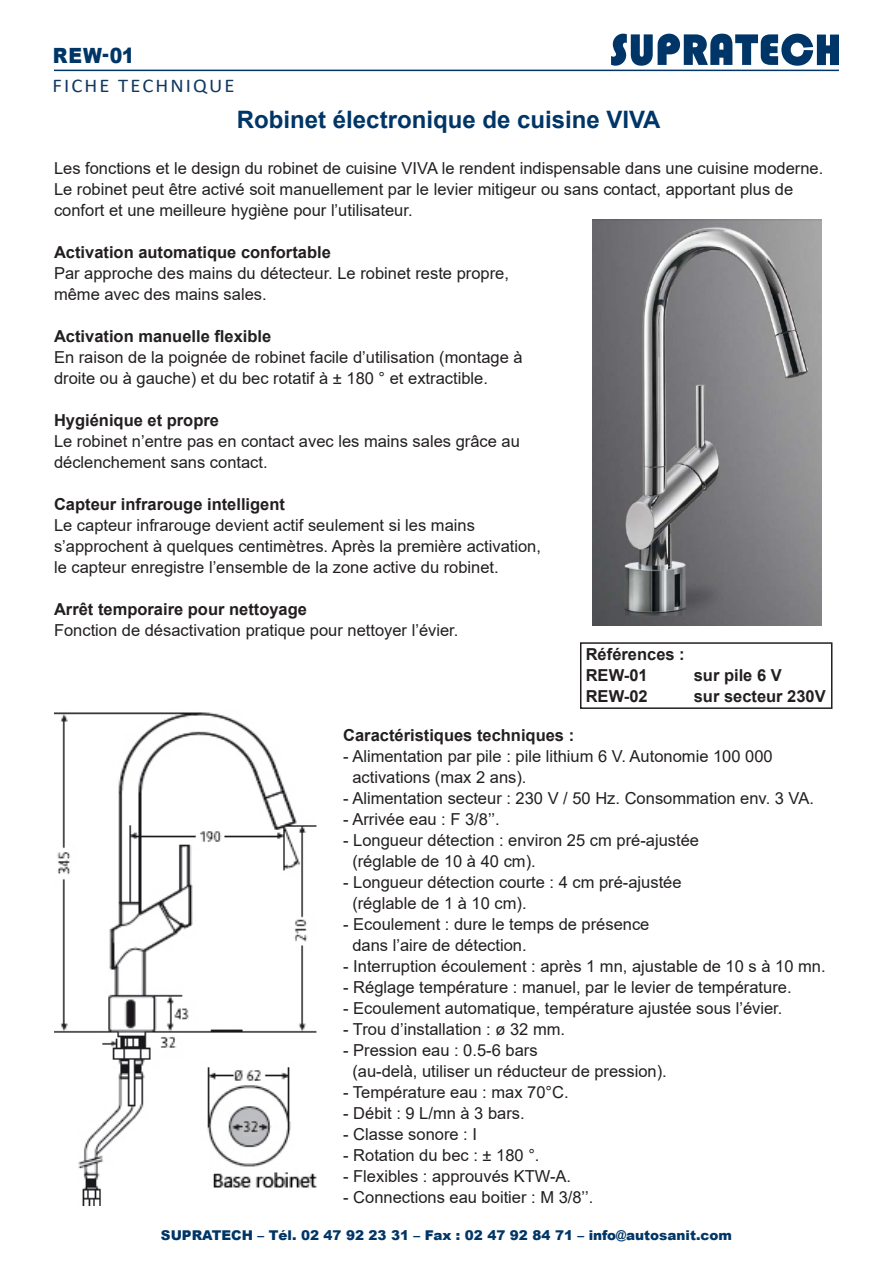
<style>
.page{position:relative;width:893px;height:1263px;background:#fff}
.page>*{position:absolute;margin:0;border:0;box-sizing:border-box;transform-origin:0 0}
.t1{font:700 24px "Arial";color:#003667}
.t2{font:900 21px "Arial";color:#003667;scale:.9 1}
.t3{font:19.5px "Calibri";letter-spacing:.1em;color:#113861;scale:1.06 1}
.t4{font:16.5px/21px "Arial";color:#231f20}
.t5{font:700 16.5px "Arial";color:#231f20}
.t6{font:900 13.5px "Arial";color:#003667}
</style>
<div class="page">
<svg style="left:611px;top:34px;width:228px;height:32px"></svg>
<hr style="left:54px;top:70px;width:785px;height:1px;background:#003667">
<div style="left:580px;top:642px;width:252px;height:67px;border:2px solid #231f20"></div>
<img style="left:592px;top:220px;width:230px;height:405px">
<img style="left:54px;top:712px;width:263px;height:494px">
<p class="t2" style="left:53px;top:40px;width:92px">REW-01</p>
<p class="t3" style="left:53px;top:72px;width:173px">FICHE TECHNIQUE</p>
<p class="t1" style="left:237px;top:103px;width:425px">Robinet électronique de cuisine VIVA</p>
<p class="t4" style="left:54px;top:158px;width:771px">Les fonctions et le design du robinet de cuisine VIVA le rendent indispensable dans une cuisine moderne.</p>
<p class="t4" style="left:54px;top:179px;width:741px">Le robinet peut être activé soit manuellement par le levier mitigeur ou sans contact, apportant plus de confort et une meilleure hygiène pour l’utilisateur.</p>
<p class="t5" style="left:54px;top:241px;width:278px">Activation automatique confortable</p>
<p class="t4" style="left:54px;top:263px;width:456px">Par approche des mains du détecteur. Le robinet reste propre,</p>
<p class="t4" style="left:54px;top:284px;width:214px">même avec des mains sales.</p>
<p class="t5" style="left:54px;top:325px;width:219px">Activation manuelle flexible</p>
<p class="t4" style="left:54px;top:347px;width:470px">En raison de la poignée de robinet facile d’utilisation (montage à droite ou à gauche) et du bec rotatif à ± 180 ° et extractible.</p>
<p class="t5" style="left:54px;top:409px;width:167px">Hygiénique et propre</p>
<p class="t4" style="left:54px;top:431px;width:467px">Le robinet n’entre pas en contact avec les mains sales grâce au déclenchement sans contact.</p>
<p class="t5" style="left:54px;top:493px;width:233px">Capteur infrarouge intelligent</p>
<p class="t4" style="left:54px;top:515px;width:422px">Le capteur infrarouge devient actif seulement si les mains</p>
<p class="t4" style="left:54px;top:536px;width:488px">s’approchent à quelques centimètres. Après la première activation, le capteur enregistre l’ensemble de la zone active du robinet.</p>
<p class="t5" style="left:54px;top:598px;width:255px">Arrêt temporaire pour nettoyage</p>
<p class="t4" style="left:54px;top:620px;width:406px">Fonction de désactivation pratique pour nettoyer l’évier.</p>
<p class="t5" style="left:586px;top:643px;width:101px">Références :</p>
<p class="t5" style="left:586px;top:664px;width:64px">REW-01</p>
<p class="t5" style="left:694px;top:664px;width:90px">sur pile 6 V</p>
<p class="t5" style="left:586px;top:685px;width:64px">REW-02</p>
<p class="t5" style="left:694px;top:685px;width:134px">sur secteur 230V</p>
<p class="t5" style="left:343px;top:724px;width:233px">Caractéristiques techniques :</p>
<p class="t4" style="left:343px;top:746px;width:431px">- Alimentation par pile : pile lithium 6 V. Autonomie 100 000</p>
<p class="t4" style="left:352px;top:767px;width:176px">activations (max 2 ans).</p>
<p class="t4" style="left:343px;top:788px;width:472px">- Alimentation secteur : 230 V / 50 Hz. Consommation env. 3 VA.</p>
<p class="t4" style="left:343px;top:809px;width:158px">- Arrivée eau : F 3/8’’.</p>
<p class="t4" style="left:343px;top:830px;width:357px">- Longueur détection : environ 25 cm pré-ajustée</p>
<p class="t4" style="left:352px;top:851px;width:185px">(réglable de 10 à 40 cm).</p>
<p class="t4" style="left:343px;top:872px;width:340px">- Longueur détection courte : 4 cm pré-ajustée</p>
<p class="t4" style="left:352px;top:893px;width:176px">(réglable de 1 à 10 cm).</p>
<p class="t4" style="left:343px;top:914px;width:308px">- Ecoulement : dure le temps de présence</p>
<p class="t4" style="left:352px;top:935px;width:176px">dans l’aire de détection.</p>
<p class="t4" style="left:343px;top:956px;width:484px">- Interruption écoulement : après 1 mn, ajustable de 10 s à 10 mn.</p>
<p class="t4" style="left:343px;top:977px;width:450px">- Réglage température : manuel, par le levier de température.</p>
<p class="t4" style="left:343px;top:998px;width:441px">- Ecoulement automatique, température ajustée sous l’évier.</p>
<p class="t4" style="left:343px;top:1019px;width:223px">- Trou d’installation : ø 32 mm.</p>
<p class="t4" style="left:343px;top:1040px;width:196px">- Pression eau : 0.5-6 bars</p>
<p class="t4" style="left:352px;top:1061px;width:316px">(au-delà, utiliser un réducteur de pression).</p>
<p class="t4" style="left:343px;top:1082px;width:227px">- Température eau : max 70°C.</p>
<p class="t4" style="left:343px;top:1103px;width:183px">- Débit : 9 L/mn à 3 bars.</p>
<p class="t4" style="left:343px;top:1124px;width:135px">- Classe sonore : I</p>
<p class="t4" style="left:343px;top:1145px;width:198px">- Rotation du bec : ± 180 °.</p>
<p class="t4" style="left:343px;top:1166px;width:230px">- Flexibles : approuvés KTW-A.</p>
<p class="t4" style="left:343px;top:1187px;width:252px">- Connections eau boitier : M 3/8’’.</p>
<p class="t6" style="left:161px;top:1225px;width:572px">SUPRATECH – Tél. 02 47 92 23 31 – Fax : 02 47 92 84 71 – info@autosanit.com</p>
</div>
